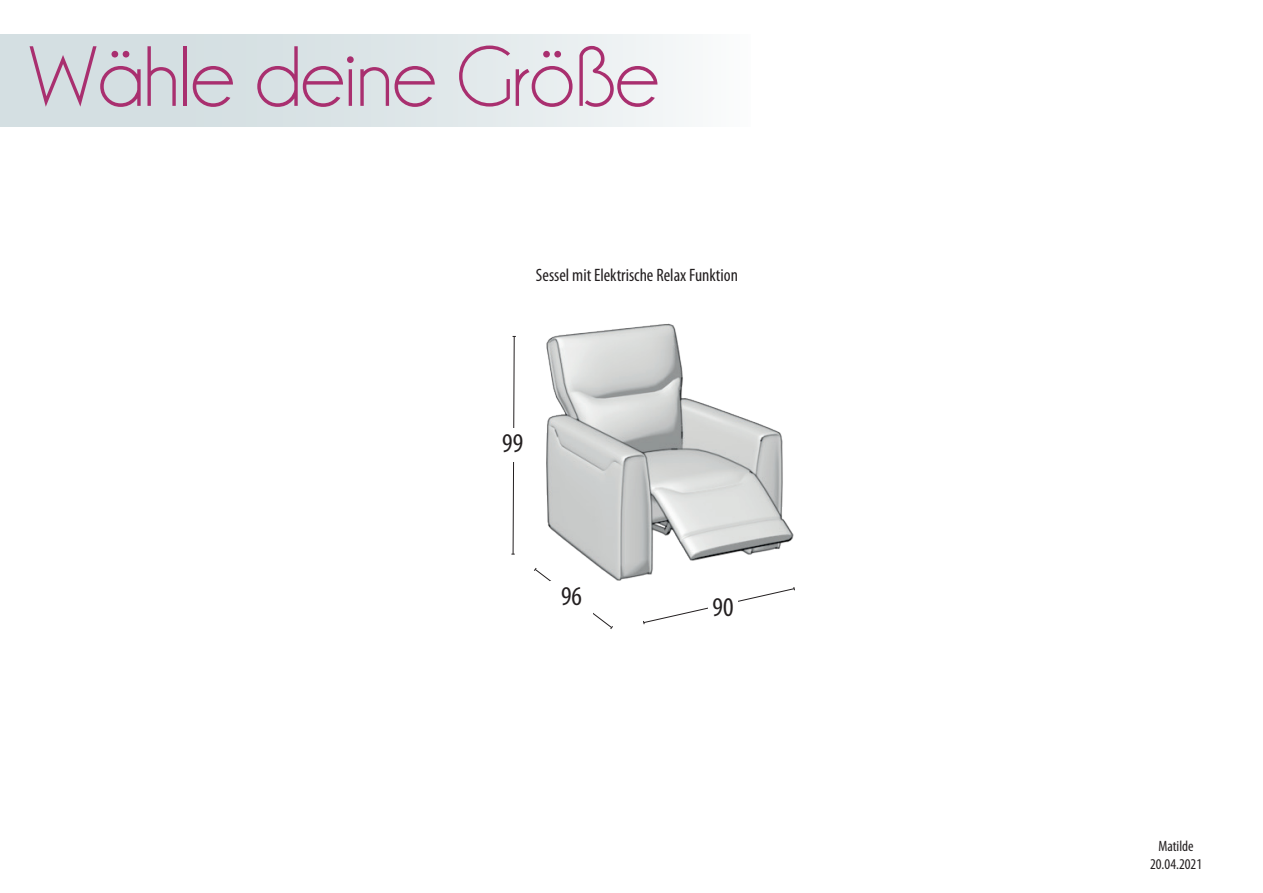
<style>
.page{position:relative;width:1263px;height:893px;background:#fff}
.page>*{position:absolute;margin:0;border:0;box-sizing:border-box;transform-origin:0 0}
.t1{font:86.25px "Champagne&Limousines";letter-spacing:-.01em;color:#a92f6f}
.t2{font:condensed 27.15px "Myriad Pro";color:#231f20}
.t3{font:condensed 18px "Myriad Pro";color:#231f20}
.t4{font:condensed 15px/18px "Myriad Pro";color:#231f20;text-align:center}
</style>
<div class="page">
<svg style="left:534px;top:568px;width:79px;height:61px"></svg>
<img style="left:547px;top:323px;width:246px;height:257px">
<svg style="left:643px;top:587px;width:152px;height:38px"></svg>
<div style="left:708px;top:595px;width:30px;height:21px;background:#fff"></div>
<svg style="left:511px;top:336px;width:5px;height:219px"></svg>
<div style="left:492px;top:429px;width:42px;height:33px;background:#fff"></div>
<div style="left:550px;top:582px;width:42px;height:33px;background:#fff"></div>
<div style="left:0;top:34px;width:751px;height:93px;background:linear-gradient(to right,#ccd9dc,#f4f7f7)"></div>
<h1 class="t1" style="left:28px;top:28px;width:632px">Wähle deine Größe</h1>
<p class="t3" style="left:536px;top:264px;width:204px">Sessel mit Elektrische Relax Funktion</p>
<h2 class="t2" style="left:502px;top:427px;width:22px">99</h2>
<h2 class="t2" style="left:561px;top:580px;width:22px">96</h2>
<h2 class="t2" style="left:713px;top:590px;width:22px">90</h2>
<p class="t4" style="left:1150px;top:836px;width:54px">Matilde<br>20.04.2021</p>
</div>
